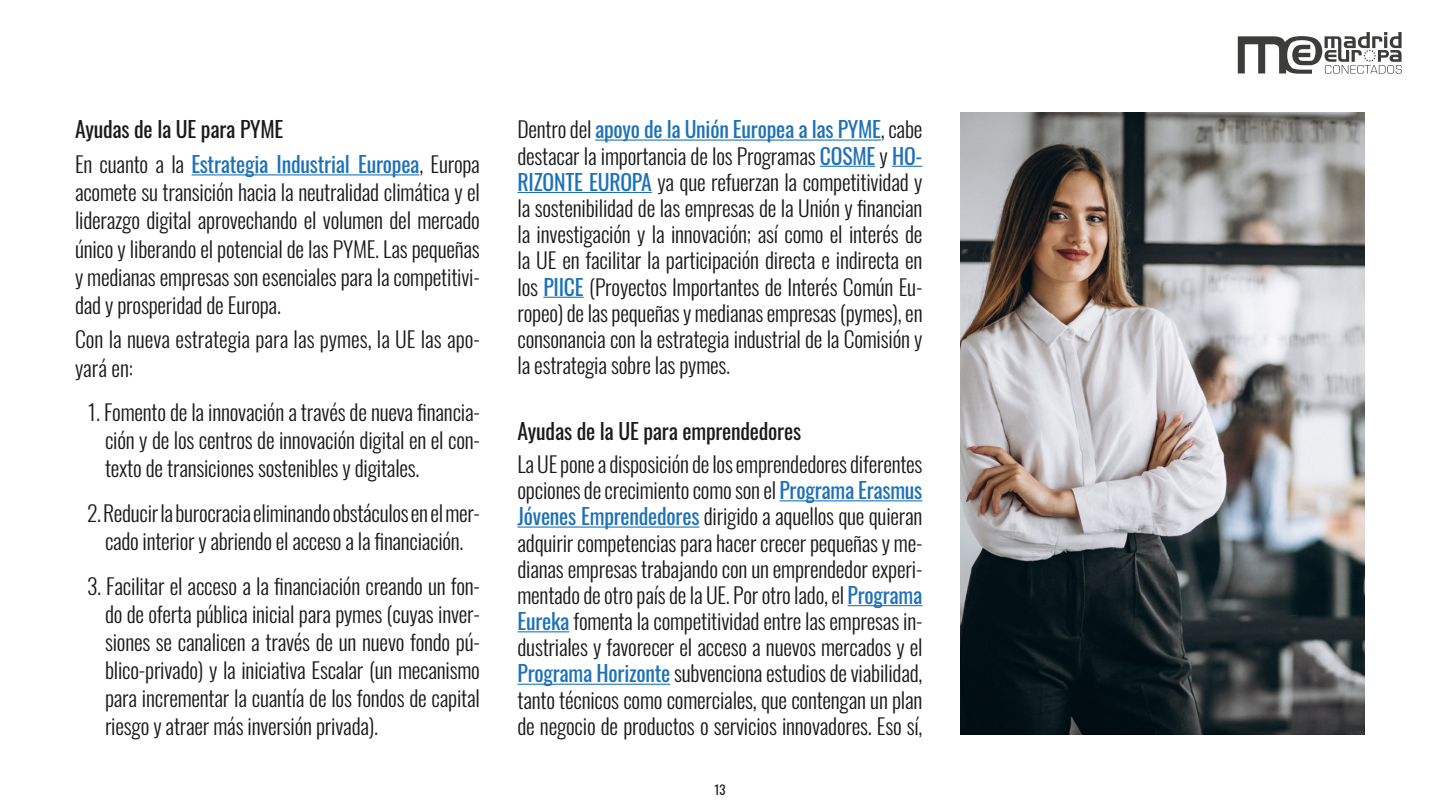
<style>
.page{position:relative;width:1440px;height:810px;background:#fff}
.page>*{position:absolute;margin:0;border:0;box-sizing:border-box;transform-origin:0 0}
.t1{font:300 21.75px/26.2px "Oswald";letter-spacing:-.01em;color:#1a1a1a;text-align:justify}
.t2{font:21.75px/34.8px "Oswald";letter-spacing:-.01em;color:#1d71b8}
.t3{font:21.75px "Oswald";letter-spacing:-.01em;color:#1a1a1a}
.t4{font:12.75px "Oswald";color:#1a1a1a}
.s1{color:#1a1a1a}
.s2{font-weight:300;color:#1a1a1a}
.s3{font-weight:400;color:#1d71b8}
</style>
<div class="page">
<svg style="left:1238px;top:32px;width:164px;height:42px"></svg>
<hr style="left:192px;top:174px;width:227px;height:1px;background:#1d71b8">
<hr style="left:595px;top:140px;width:286px;height:1px;background:#1d71b8">
<hr style="left:820px;top:166px;width:55px;height:1px;background:#1d71b8">
<hr style="left:892px;top:166px;width:30px;height:1px;background:#1d71b8">
<hr style="left:518px;top:192px;width:134px;height:1px;background:#1d71b8">
<hr style="left:543px;top:297px;width:41px;height:1px;background:#1d71b8">
<hr style="left:779px;top:500px;width:144px;height:1px;background:#1d71b8">
<hr style="left:518px;top:527px;width:181px;height:1px;background:#1d71b8">
<hr style="left:848px;top:605px;width:75px;height:1px;background:#1d71b8">
<hr style="left:518px;top:631px;width:51px;height:1px;background:#1d71b8">
<hr style="left:518px;top:684px;width:152px;height:1px;background:#1d71b8">
<img style="left:960px;top:112px;width:405px;height:623px">
<p class="t2" style="left:75px;top:110px;width:406px"><span class="s1">Ayudas de la UE para PYME<br></span><span class="s2">En cuanto a la</span> Estrategia Industrial Europea<span class="s2">, Europa</span></p>
<p class="t1" style="left:75px;top:179px;width:407px;line-height:28px">acomete su transición hacia la neutralidad climática y el liderazgo digital aprovechando el volumen del mercado único y liberando el potencial de las PYME. Las pequeñas y medianas empresas son esenciales para la competitivi&shy;dad y prosperidad de Europa.</p>
<p class="t1" style="left:75px;top:326px;width:407px;line-height:28px">Con la nueva estrategia para las pymes, la UE las apo&shy;yará en:</p>
<p class="t1" style="left:105px;top:398px;width:377px;line-height:28px;text-indent:-18px">1. Fomento de la innovación a través de nueva financia&shy;ción y de los centros de innovación digital en el con&shy;texto de transiciones sostenibles y digitales.</p>
<p class="t1" style="left:87px;top:499px;width:395px;line-height:28px;text-align:center">2. Reducir la burocracia eliminando obstáculos en el mer&shy;cado interior y abriendo el acceso a la financiación.</p>
<p class="t1" style="left:105px;top:572px;width:377px;line-height:28px;text-indent:-18px">3. Facilitar el acceso a la financiación creando un fon&shy;do de oferta pública inicial para pymes (cuyas inver&shy;siones se canalicen a través de un nuevo fondo pú&shy;blico-privado) y la iniciativa Escalar (un mecanismo para incrementar la cuantía de los fondos de capital riesgo y atraer más inversión privada).</p>
<p class="t1" style="left:518px;top:117px;width:407px">Dentro del <span class="s3">apoyo de la Unión Europea a las PYME</span>, cabe destacar la importancia de los Programas <span class="s3">COSME</span> y <span class="s3">HO-RIZONTE EUROPA</span> ya que refuerzan la competitividad y la sostenibilidad de las empresas de la Unión y financian la investigación y la innovación; así como el interés de la UE en facilitar la participación directa e indirecta en los <span class="s3">PIICE</span> (Proyectos Importantes de Interés Común Eu&shy;ropeo) de las pequeñas y medianas empresas (pymes), en consonancia con la estrategia industrial de la Comisión y la estrategia sobre las pymes.</p>
<p class="t3" style="left:518px;top:412px;width:285px">Ayudas de la UE para emprendedores</p>
<p class="t1" style="left:518px;top:451px;width:407px">La UE pone a disposición de los emprendedores diferentes opciones de crecimiento como son el <span class="s3">Programa Erasmus Jóvenes Emprendedores</span> dirigido a aquellos que quieran adquirir competencias para hacer crecer pequeñas y me&shy;dianas empresas trabajando con un emprendedor experi&shy;mentado de otro país de la UE. Por otro lado, el <span class="s3">Programa Eureka</span> fomenta la competitividad entre las empresas in&shy;dustriales y favorecer el acceso a nuevos mercados y el <span class="s3">Programa Horizonte</span> subvenciona estudios de viabilidad, tanto técnicos como comerciales, que contengan un plan de negocio de productos o servicios innovadores. Eso sí,</p>
<p class="t4" style="left:714px;top:779px;width:13px">13</p>
</div>
